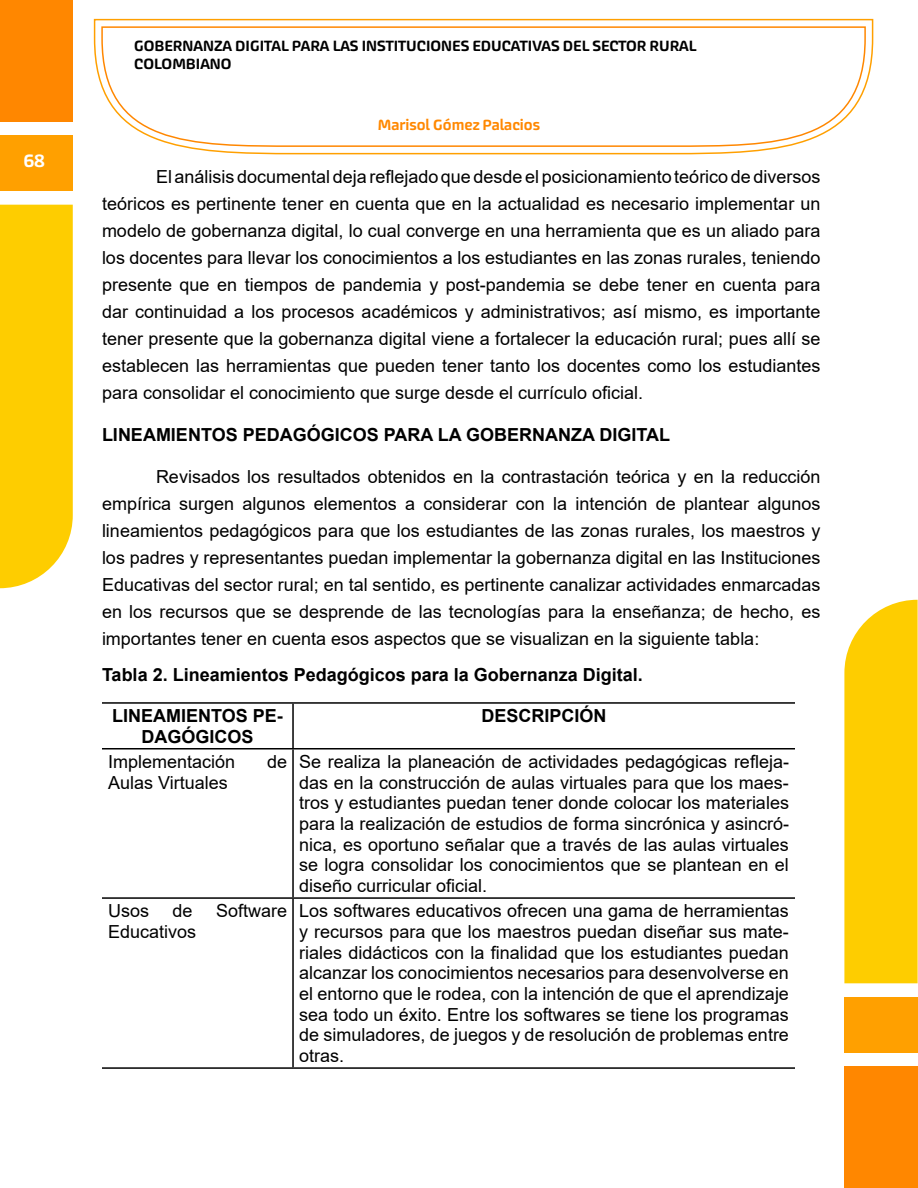
<style>
.page{position:relative;width:918px;height:1188px;background:#fff}
.page>*{position:absolute;margin:0;border:0;box-sizing:border-box;transform-origin:0 0}
.t1{font:18px/27px "Arial";color:#000;text-align:justify}
.t2{font:700 18px/20.7px "Arial";color:#000;text-align:center}
.t3{font:500 18px "Akceler Aalt";color:#fff}
.t4{font:500 15px/18px "Akceler Aalt";color:#000}
.t5{font:500 15px "Akceler Aalt";color:#f80}
</style>
<div class="page">
<div style="left:0;top:0;width:73px;height:122px;background:#ff8700"></div>
<div style="left:0;top:135px;width:73px;height:56px;background:#ffa000"></div>
<div style="left:0;top:205px;width:73px;height:383px;background:#fecd00"></div>
<div style="left:844px;top:1066px;width:74px;height:122px;background:#ff8700"></div>
<div style="left:844px;top:997px;width:74px;height:56px;background:#ffa000"></div>
<div style="left:844px;top:600px;width:74px;height:383px;background:#fecd00"></div>
<svg style="left:93px;top:18px;width:781px;height:137px"></svg>
<svg style="left:101px;top:26px;width:766px;height:122px"></svg>
<hr style="left:102px;top:702px;width:191px;height:2px;background:#000">
<hr style="left:293px;top:702px;width:502px;height:2px;background:#000">
<hr style="left:292px;top:704px;width:2px;height:44px;background:#000">
<hr style="left:102px;top:748px;width:191px;height:2px;background:#000">
<hr style="left:293px;top:748px;width:502px;height:2px;background:#000">
<hr style="left:292px;top:750px;width:2px;height:147px;background:#000">
<hr style="left:102px;top:897px;width:191px;height:2px;background:#000">
<hr style="left:293px;top:897px;width:502px;height:2px;background:#000">
<hr style="left:292px;top:899px;width:2px;height:168px;background:#000">
<hr style="left:102px;top:1067px;width:191px;height:2px;background:#000">
<hr style="left:293px;top:1067px;width:502px;height:2px;background:#000">
<p class="t3" style="left:24px;top:147px;width:23px">68</p>
<p class="t4" style="left:134px;top:36px;width:564px">GOBERNANZA DIGITAL PARA LAS INSTITUCIONES EDUCATIVAS DEL SECTOR RURAL<br>COLOMBIANO</p>
<p class="t5" style="left:378px;top:114px;width:164px">Marisol Gómez Palacios</p>
<p class="t1" style="left:102px;top:163px;width:720px;text-indent:54px">El análisis documental deja reflejado que desde el posicionamiento teórico de diversos teóricos es pertinente tener en cuenta que en la actualidad es necesario implementar un modelo de gobernanza digital, lo cual converge en una herramienta que es un aliado para los docentes para llevar los conocimientos a los estudiantes en las zonas rurales, teniendo presente que en tiempos de pandemia y post-pandemia se debe tener en cuenta para dar continuidad a los procesos académicos y administrativos; así mismo, es importante tener presente que la gobernanza digital viene a fortalecer la educación rural; pues allí se establecen las herramientas que pueden tener tanto los docentes como los estudiantes para consolidar el conocimiento que surge desde el currículo oficial.</p>
<p class="t2" style="left:102px;top:424px;width:570px">LINEAMIENTOS PEDAGÓGICOS PARA LA GOBERNANZA DIGITAL</p>
<p class="t1" style="left:102px;top:463px;width:720px;text-indent:54px">Revisados los resultados obtenidos en la contrastación teórica y en la reducción empírica surgen algunos elementos a considerar con la intención de plantear algunos lineamientos pedagógicos para que los estudiantes de las zonas rurales, los maestros y los padres y representantes puedan implementar la gobernanza digital en las Instituciones Educativas del sector rural; en tal sentido, es pertinente canalizar actividades enmarcadas en los recursos que se desprende de las tecnologías para la enseñanza; de hecho, es importantes tener en cuenta esos aspectos que se visualizan en la siguiente tabla:</p>
<p class="t2" style="left:102px;top:665px;width:542px">Tabla 2. Lineamientos Pedagógicos para la Gobernanza Digital.</p>
<p class="t2" style="left:112px;top:706px;width:172px">LINEAMIENTOS PE-<br>DAGÓGICOS</p>
<p class="t2" style="left:482px;top:706px;width:127px">DESCRIPCIÓN</p>
<p class="t1" style="left:108px;top:748px;width:129px">Implementación</p>
<p class="t1" style="left:267px;top:748px;width:22px">de</p>
<p class="t1" style="left:108px;top:769px;width:121px">Aulas Virtuales</p>
<p class="t1" style="left:299px;top:751px;width:491px;line-height:20.7px">Se realiza la planeación de actividades pedagógicas refleja&shy;das en la construcción de aulas virtuales para que los maes&shy;tros y estudiantes puedan tener donde colocar los materiales para la realización de estudios de forma sincrónica y asincró&shy;nica, es oportuno señalar que a través de las aulas virtuales se logra consolidar los conocimientos que se plantean en el diseño curricular oficial.</p>
<p class="t1" style="left:108px;top:897px;width:43px">Usos</p>
<p class="t1" style="left:173px;top:897px;width:22px">de</p>
<p class="t1" style="left:216px;top:897px;width:73px">Software</p>
<p class="t1" style="left:108px;top:918px;width:90px">Educativos</p>
<p class="t1" style="left:299px;top:900px;width:491px;line-height:20.7px">Los softwares educativos ofrecen una gama de herramientas y recursos para que los maestros puedan diseñar sus mate&shy;riales didácticos con la finalidad que los estudiantes puedan alcanzar los conocimientos necesarios para desenvolverse en el entorno que le rodea, con la intención de que el aprendizaje sea todo un éxito. Entre los softwares se tiene los programas de simuladores, de juegos y de resolución de problemas entre otras.</p>
</div>
